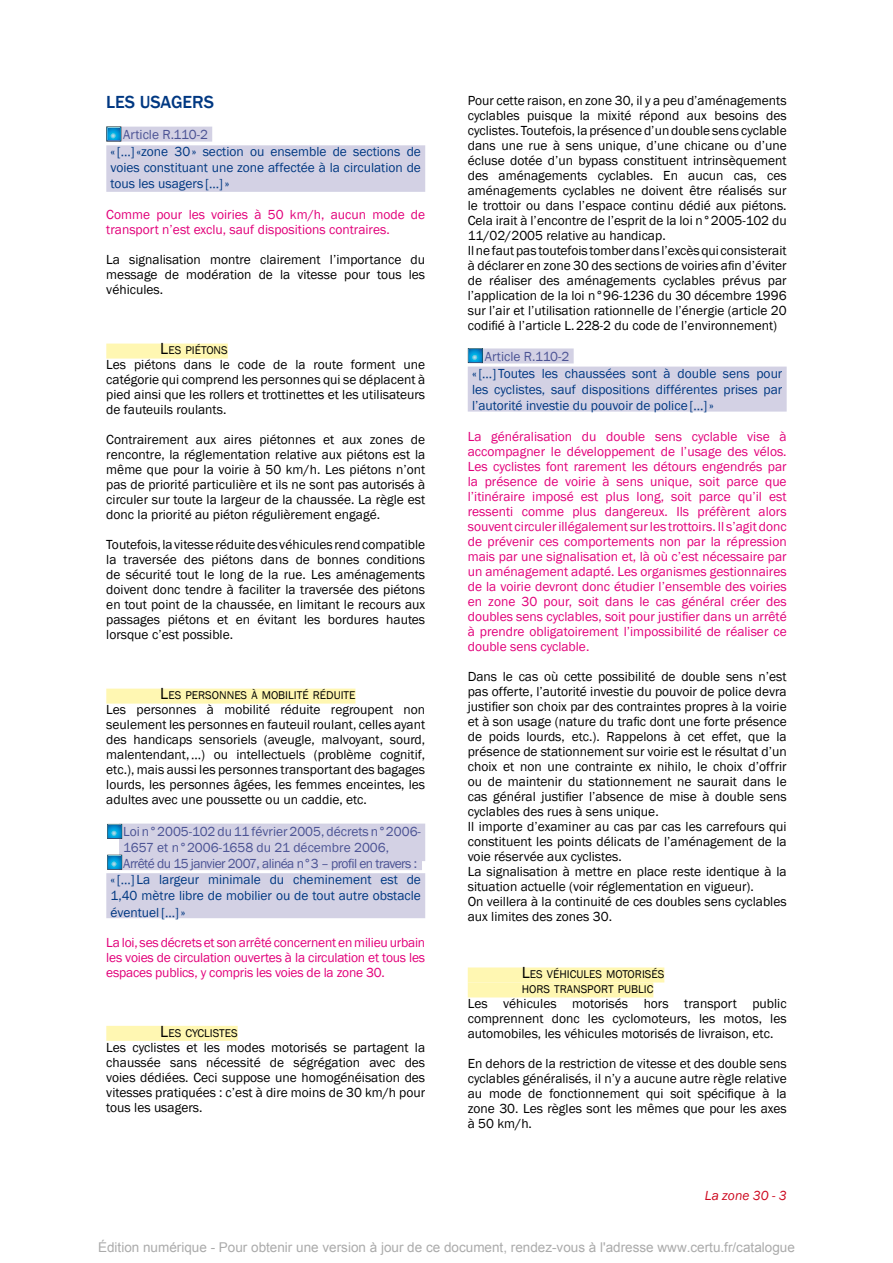
<style>
.page{position:relative;width:893px;height:1263px;background:#fff}
.page>*{position:absolute;margin:0;border:0;box-sizing:border-box;transform-origin:0 0}
.Titre1{font:500 18px "Franklin Gothic";color:#003882}
.t1{font:13.5px/15px "Franklin Gothic";color:#000;text-align:justify}
.t2{font:13.5px/15px "Franklin Gothic";color:#e2007a;text-align:justify}
.filets_article{font:13.5px/16.2px "Franklin Gothic";color:#003882;text-align:justify}
.filets_nom_article{font:13.5px/16.2px "Franklin Gothic";color:#4b5394}
.t3{font:13.5px "Arial";color:#ababab}
.filets_nom_article-2{font:13.5px "Franklin Gothic";letter-spacing:-.04em;color:#4b5394}
.t4{font:italic 13.5px "Franklin Gothic";color:#cd071e}
.sous_sous_titre{font:11.55px "Franklin Gothic";color:#000}
.s1{font-size:16.5px}
</style>
<div class="page">
<div style="left:119px;top:127px;width:93px;height:15px;background:#d3d1e4"></div>
<div style="left:106px;top:145px;width:319px;height:47px;background:#d3d1e4"></div>
<div style="left:106px;top:344px;width:122px;height:15px;background:#fff7b2"></div>
<div style="left:106px;top:689px;width:249px;height:15px;background:#fff7b2"></div>
<div style="left:119px;top:823px;width:306px;height:38px;background:#d3d1e4"></div>
<div style="left:119px;top:855px;width:303px;height:15px;background:#d3d1e4"></div>
<div style="left:106px;top:873px;width:319px;height:45px;background:#d3d1e4"></div>
<div style="left:106px;top:1026px;width:132px;height:15px;background:#fff7b2"></div>
<div style="left:480px;top:348px;width:94px;height:15px;background:#d3d1e4"></div>
<div style="left:468px;top:367px;width:319px;height:45px;background:#d3d1e4"></div>
<div style="left:468px;top:967px;width:196px;height:15px;background:#fff7b2"></div>
<div style="left:468px;top:982px;width:185px;height:15px;background:#fff7b2"></div>
<svg style="left:106px;top:126px;width:16px;height:16px"></svg>
<svg style="left:107px;top:823px;width:16px;height:16px"></svg>
<svg style="left:107px;top:854px;width:16px;height:16px"></svg>
<svg style="left:467px;top:348px;width:17px;height:16px"></svg>
<p class="Titre1" style="left:106px;top:91px;width:109px">LES USAGERS</p>
<p class="filets_nom_article" style="left:123px;top:127px;width:86px">Article R.110-2</p>
<p class="filets_article" style="left:111px;top:143px;width:312px">«[…]«zone 30» section ou ensemble de sections de voies constituant une zone affectée à la circulation de tous les usagers […]»</p>
<p class="t2" style="left:106px;top:208px;width:320px">Comme pour les voiries à 50 km/h, aucun mode de transport n’est exclu, sauf dispositions contraires.</p>
<p class="t1" style="left:106px;top:253px;width:320px">La signalisation montre clairement l’importance du message de modération de la vitesse pour tous les véhicules.</p>
<p class="sous_sous_titre" style="left:160px;top:343px;width:69px"><span class="s1">L</span>ES PIÉTONS</p>
<p class="t1" style="left:106px;top:358px;width:320px">Les piétons dans le code de la route forment une catégorie qui comprend les personnes qui se déplacent à pied ainsi que les rollers et trottinettes et les utilisateurs de fauteuils roulants.</p>
<p class="t1" style="left:106px;top:433px;width:320px">Contrairement aux aires piétonnes et aux zones de rencontre, la réglementation relative aux piétons est la même que pour la voirie à 50 km/h. Les piétons n’ont pas de priorité particulière et ils ne sont pas autorisés à circuler sur toute la largeur de la chaussée. La règle est donc la priorité au piéton régulièrement engagé.</p>
<p class="t1" style="left:106px;top:538px;width:320px">Toutefois, la vitesse réduite des véhicules rend compatible la traversée des piétons dans de bonnes conditions de sécurité tout le long de la rue. Les aménagements doivent donc tendre à faciliter la traversée des piétons en tout point de la chaussée, en limitant le recours aux passages piétons et en évitant les bordures hautes lorsque c’est possible.</p>
<p class="sous_sous_titre" style="left:160px;top:688px;width:197px"><span class="s1">L</span>ES PERSONNES À MOBILITÉ RÉDUITE</p>
<p class="t1" style="left:106px;top:703px;width:320px">Les personnes à mobilité réduite regroupent non seulement les personnes en fauteuil roulant, celles ayant des handicaps sensoriels (aveugle, malvoyant, sourd, malentendant,…) ou intellectuels (problème cognitif, etc.), mais aussi les personnes transportant des bagages lourds, les personnes âgées, les femmes enceintes, les adultes avec une poussette ou un caddie, etc.</p>
<p class="filets_nom_article" style="left:123px;top:823px;width:299px">Loi n°2005-102 du 11 février 2005, décrets n°2006-<br>1657 et n°2006-1658 du 21 décembre 2006,</p>
<p class="filets_nom_article-2" style="left:123px;top:855px;width:295px">Arrêté du 15 janvier 2007, alinéa n°3 – profil en travers :</p>
<p class="filets_article" style="left:111px;top:872px;width:312px">«[…] La largeur minimale du cheminement est de 1,40 mètre libre de mobilier ou de tout autre obstacle éventuel[…]»</p>
<p class="t2" style="left:106px;top:935px;width:320px">La loi, ses décrets et son arrêté concernent en milieu urbain les voies de circulation ouvertes à la circulation et tous les espaces publics, y compris les voies de la zone 30.</p>
<p class="sous_sous_titre" style="left:160px;top:1025px;width:79px"><span class="s1">L</span>ES CYCLISTES</p>
<p class="t1" style="left:106px;top:1040px;width:320px">Les cyclistes et les modes motorisés se partagent la chaussée sans nécessité de ségrégation avec des voies dédiées. Ceci suppose une homogénéisation des vitesses pratiquées : c’est à dire moins de 30 km/h pour tous les usagers.</p>
<p class="t1" style="left:468px;top:93px;width:320px">Pour cette raison, en zone 30, il y a peu d’aménagements cyclables puisque la mixité répond aux besoins des cyclistes. Toutefois, la présence d’un double sens cyclable dans une rue à sens unique, d’une chicane ou d’une écluse dotée d’un bypass constituent intrinsèquement des aménagements cyclables. En aucun cas, ces aménagements cyclables ne doivent être réalisés sur le trottoir ou dans l’espace continu dédié aux piétons.<br>Cela irait à l’encontre de l’esprit de la loi n°2005-102 du 11/02/2005 relative au handicap.</p>
<p class="t1" style="left:468px;top:243px;width:320px">Il ne faut pas toutefois tomber dans l’excès qui consisterait à déclarer en zone 30 des sections de voiries afin d’éviter de réaliser des aménagements cyclables prévus par l’application de la loi n°96-1236 du 30 décembre 1996 sur l’air et l’utilisation rationnelle de l’énergie (article 20 codifié à l’article L.228-2 du code de l’environnement)</p>
<p class="filets_nom_article" style="left:485px;top:349px;width:86px">Article R.110-2</p>
<p class="filets_article" style="left:472px;top:365px;width:312px">«[…] Toutes les chaussées sont à double sens pour les cyclistes, sauf dispositions différentes prises par l’autorité investie du pouvoir de police[…]»</p>
<p class="t2" style="left:468px;top:429px;width:320px">La généralisation du double sens cyclable vise à accompagner le développement de l’usage des vélos.<br>Les cyclistes font rarement les détours engendrés par la présence de voirie à sens unique, soit parce que l’itinéraire imposé est plus long, soit parce qu’il est ressenti comme plus dangereux. Ils préfèrent alors souvent circuler illégalement sur les trottoirs. Il s’agit donc de prévenir ces comportements non par la répression mais par une signalisation et, là où c’est nécessaire par un aménagement adapté. Les organismes gestionnaires de la voirie devront donc étudier l’ensemble des voiries en zone 30 pour, soit dans le cas général créer des doubles sens cyclables, soit pour justifier dans un arrêté à prendre obligatoirement l’impossibilité de réaliser ce double sens cyclable.</p>
<p class="t1" style="left:468px;top:669px;width:320px">Dans le cas où cette possibilité de double sens n’est pas offerte, l’autorité investie du pouvoir de police devra justifier son choix par des contraintes propres à la voirie et à son usage (nature du trafic dont une forte présence de poids lourds, etc.). Rappelons à cet effet, que la présence de stationnement sur voirie est le résultat d’un choix et non une contrainte ex nihilo, le choix d’offrir ou de maintenir du stationnement ne saurait dans le cas général justifier l’absence de mise à double sens cyclables des rues à sens unique.</p>
<p class="t1" style="left:468px;top:819px;width:320px">Il importe d’examiner au cas par cas les carrefours qui constituent les points délicats de l’aménagement de la voie réservée aux cyclistes.</p>
<p class="t1" style="left:468px;top:864px;width:320px">La signalisation à mettre en place reste identique à la situation actuelle (voir réglementation en vigueur).</p>
<p class="t1" style="left:468px;top:894px;width:320px">On veillera à la continuité de ces doubles sens cyclables aux limites des zones 30.</p>
<p class="sous_sous_titre" style="left:522px;top:967px;width:144px"><span class="s1">L</span>ES VÉHICULES MOTORISÉS</p>
<p class="sous_sous_titre" style="left:522px;top:982px;width:133px">HORS TRANSPORT PUBLIC</p>
<p class="t1" style="left:468px;top:996px;width:320px">Les véhicules motorisés hors transport public comprennent donc les cyclomoteurs, les motos, les automobiles, les véhicules motorisés de livraison, etc.</p>
<p class="t1" style="left:468px;top:1056px;width:320px">En dehors de la restriction de vitesse et des double sens cyclables généralisés, il n’y a aucune autre règle relative au mode de fonctionnement qui soit spécifique à la zone 30. Les règles sont les mêmes que pour les axes à 50 km/h.</p>
<p class="t4" style="left:705px;top:1187px;width:83px">La zone 30 - 3</p>
<p class="t3" style="left:98px;top:1238px;width:698px">Édition numérique - Pour obtenir une version à jour de ce document, rendez-vous à l'adresse www.certu.fr/catalogue</p>
</div>
